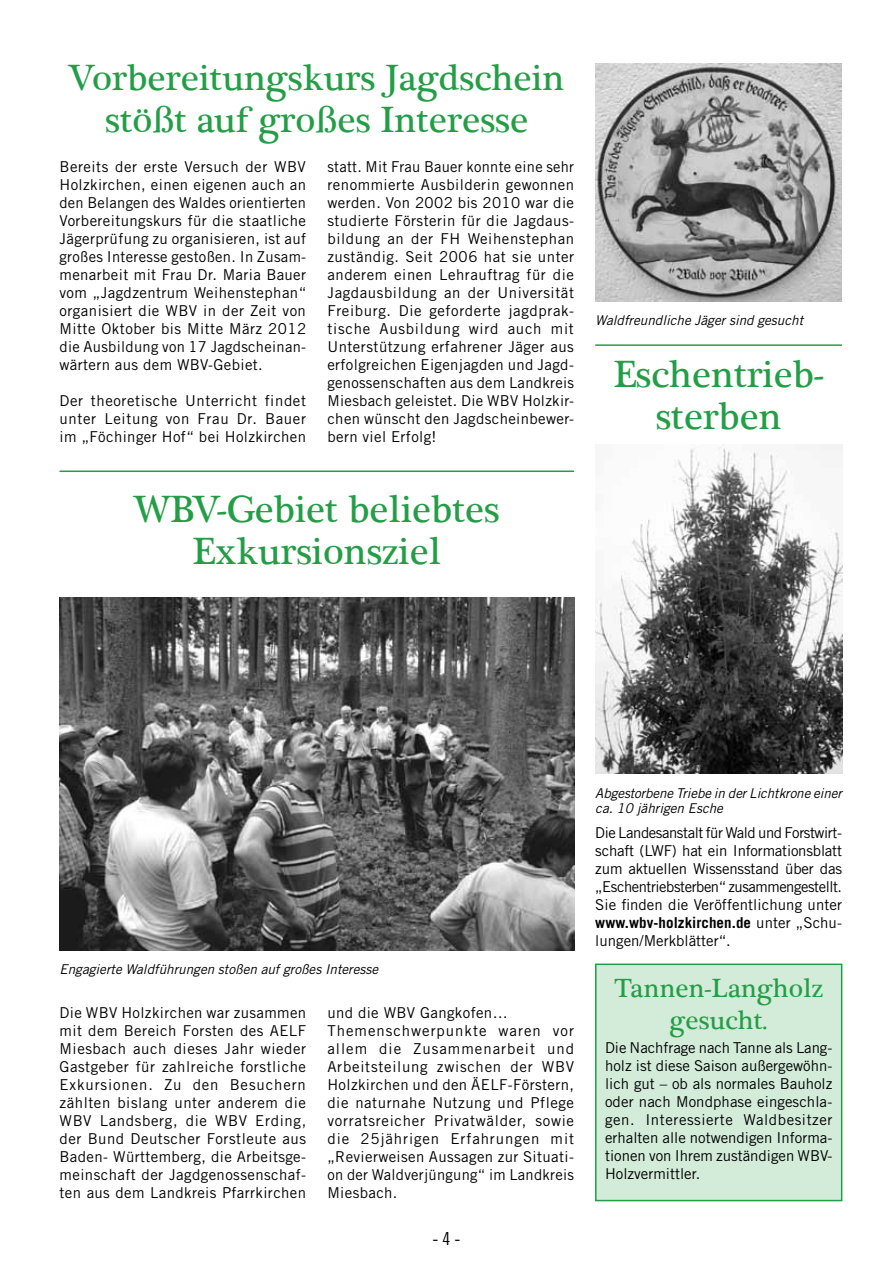
<style>
.page{position:relative;width:893px;height:1263px;background:#fff}
.page>*{position:absolute;margin:0;border:0;box-sizing:border-box;transform-origin:0 0}
.t1{font:39px/42px "Plantagenet Cherokee";color:#239e46;text-align:center}
.t2{font:37.5px/42px "Plantagenet Cherokee";color:#239e46;text-align:center}
.t3{font:27px/32.4px "Plantagenet Cherokee";color:#239e46;text-align:center}
.t4{font:18px "Trade Gothic Cond Eighteen";color:#000}
.t5{font:15px/18px "Trade Gothic";letter-spacing:.025em;color:#000;text-align:justify}
.t6{font:italic 13.5px/15px "Trade Gothic";color:#000}
.s1{font-weight:700}
</style>
<div class="page">
<img style="left:60px;top:597px;width:514px;height:354px">
<hr style="left:60px;top:470px;width:514px;height:2px;background:#239e46">
<img style="left:595px;top:444px;width:247px;height:330px">
<hr style="left:595px;top:344px;width:247px;height:2px;background:#239e46">
<img style="left:595px;top:64px;width:247px;height:238px">
<div style="left:596px;top:964px;width:246px;height:236px;background:#d3ecda"></div>
<div style="left:595px;top:963px;width:247px;height:238px;border:2px solid #239e46"></div>
<h2 class="t2" style="left:69px;top:58px;width:497px">Vorbereitungskurs Jagdschein stößt auf großes Interesse</h2>
<p class="t5" style="left:60px;top:157px;width:248px">Bereits der erste Versuch der WBV Holzkirchen, einen eigenen auch an den Belangen des Waldes orientierten Vorbereitungskurs für die staatliche Jägerprüfung zu organisieren, ist auf großes Interesse gestoßen. In Zusam&shy;menarbeit mit Frau Dr. Maria Bauer vom „Jagdzentrum Weihenstephan“ organisiert die WBV in der Zeit von Mitte Oktober bis Mitte März 2012 die Ausbildung von 17 Jagdscheinan&shy;wärtern aus dem WBV-Gebiet.</p>
<p class="t5" style="left:60px;top:391px;width:248px">Der theoretische Unterricht findet unter Leitung von Frau Dr. Bauer im „Föchinger Hof“ bei Holzkirchen</p>
<p class="t5" style="left:327px;top:157px;width:248px">statt. Mit Frau Bauer konnte eine sehr renommierte Ausbilderin gewonnen werden. Von 2002 bis 2010 war die studierte Försterin für die Jagdaus&shy;bildung an der FH Weihenstephan zuständig. Seit 2006 hat sie unter anderem einen Lehrauftrag für die Jagdausbildung an der Universität Freiburg. Die geforderte jagdprak&shy;tische Ausbildung wird auch mit Unterstützung erfahrener Jäger aus erfolgreichen Eigenjagden und Jagd&shy;genossenschaften aus dem Landkreis Miesbach geleistet. Die WBV Holzkir&shy;chen wünscht den Jagdscheinbewer&shy;bern viel Erfolg!</p>
<h1 class="t1" style="left:134px;top:489px;width:367px">WBV-Gebiet beliebtes<br>Exkursionsziel</h1>
<p class="t6" style="left:595px;top:313px;width:209px">Waldfreundliche Jäger sind gesucht</p>
<h1 class="t1" style="left:613px;top:354px;width:212px">Eschentrieb&shy;sterben</h1>
<p class="t6" style="left:60px;top:961px;width:320px">Engagierte Waldführungen stoßen auf großes Interesse</p>
<p class="t5" style="left:60px;top:1003px;width:248px">Die WBV Holzkirchen war zusammen mit dem Bereich Forsten des AELF Miesbach auch dieses Jahr wieder Gastgeber für zahlreiche forstliche Exkursionen. Zu den Besuchern zählten bislang unter anderem die WBV Landsberg, die WBV Erding, der Bund Deutscher Forstleute aus Baden- Württemberg, die Arbeitsge&shy;meinschaft der Jagdgenossenschaf&shy;ten aus dem Landkreis Pfarrkirchen</p>
<p class="t5" style="left:327px;top:1003px;width:248px;text-align:left">und die WBV Gangkofen…<br>Themenschwerpunkte waren vor allem die Zusammenarbeit und<br>Arbeitsteilung zwischen der WBV<br>Holzkirchen und den ÄELF-Förstern, die naturnahe Nutzung und Pflege vorratsreicher Privatwälder, sowie die 25jährigen Erfahrungen mit „Revierweisen Aussagen zur Situati&shy;on der Waldverjüngung“ im Landkreis<br>Miesbach.</p>
<p class="t4" style="left:432px;top:1228px;width:29px">- 4 -</p>
<p class="t6" style="left:595px;top:785px;width:248px">Abgestorbene Triebe in der Lichtkrone einer ca. 10 jährigen Esche</p>
<p class="t5" style="left:595px;top:823px;width:248px">Die Landesanstalt für Wald und Forstwirt&shy;schaft (LWF) hat ein Informationsblatt zum aktuellen Wissensstand über das „Eschentriebsterben“ zusammengestellt.<br>Sie finden die Veröffentlichung unter <span class="s1">www.wbv-holzkirchen.de</span> unter „Schu&shy;lungen/Merkblätter“.</p>
<h3 class="t3" style="left:614px;top:972px;width:210px">Tannen-Langholz gesucht.</h3>
<p class="t5" style="left:605px;top:1039px;width:229px">Die Nachfrage nach Tanne als Lang&shy;holz ist diese Saison außergewöhn&shy;lich gut – ob als normales Bauholz oder nach Mondphase eingeschla&shy;gen. Interessierte Waldbesitzer erhalten alle notwendigen Informa&shy;tionen von Ihrem zuständigen WBV-Holzvermittler.</p>
</div>
